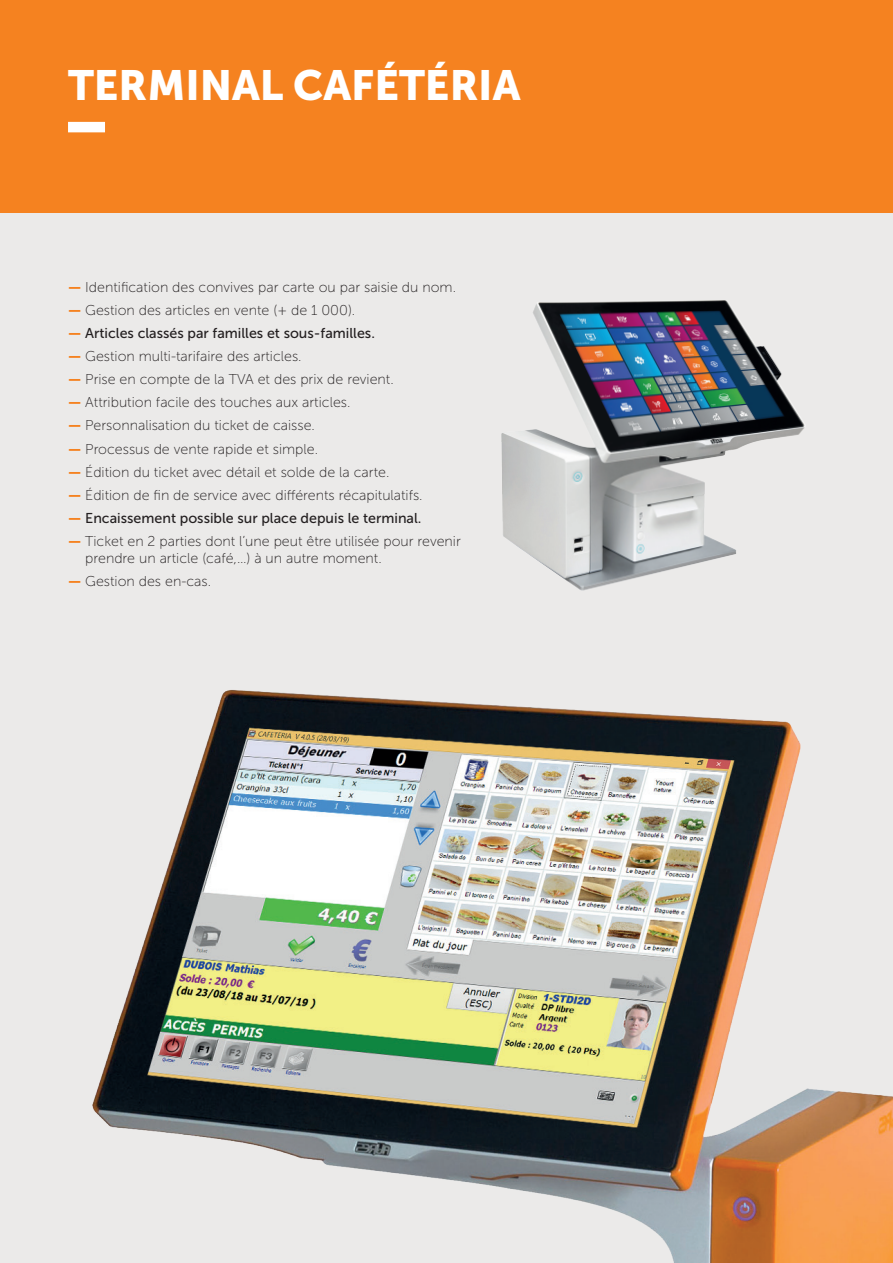
<style>
.page{position:relative;width:893px;height:1263px;background:#fff}
.page>*{position:absolute;margin:0;border:0;box-sizing:border-box;transform-origin:0 0}
.t1{font:42px "Museo Sans 900";color:#fff}
.t2{font:14.25px/17.1px "Museo Sans 100";color:#231f20}
.t3{font:14.25px "Museo Sans 500";color:#231f20}
.s1{font-family:"Museo Sans 900";color:#f58220}
</style>
<div class="page">
<div style="left:0;top:213px;width:893px;height:1050px;background:#ebeae9"></div>
<div style="left:0;top:0;width:893px;height:213px;background:#f58220"></div>
<div style="left:68px;top:122px;width:37px;height:10px;background:#fff"></div>
<img style="left:501px;top:300px;width:304px;height:291px">
<img style="left:92px;top:690px;width:801px;height:573px">
<p class="t1" style="left:68px;top:61px;width:454px">TERMINAL CAFÉTÉRIA</p>
<p class="t2" style="left:68px;top:278px;width:389px"><span class="s1">—</span> Identification des convives par carte ou par saisie du nom.</p>
<p class="t2" style="left:68px;top:302px;width:289px"><span class="s1">—</span> Gestion des articles en vente (+ de 1 000).</p>
<p class="t3" style="left:68px;top:325px;width:308px"><span class="s1">—</span> Articles classés par familles et sous-familles.</p>
<p class="t2" style="left:68px;top:348px;width:235px"><span class="s1">—</span> Gestion multi-tarifaire des articles.</p>
<p class="t2" style="left:68px;top:371px;width:327px"><span class="s1">—</span> Prise en compte de la TVA et des prix de revient.</p>
<p class="t2" style="left:68px;top:394px;width:284px"><span class="s1">—</span> Attribution facile des touches aux articles.</p>
<p class="t2" style="left:68px;top:417px;width:248px"><span class="s1">—</span> Personnalisation du ticket de caisse.</p>
<p class="t2" style="left:68px;top:440px;width:252px"><span class="s1">—</span> Processus de vente rapide et simple.</p>
<p class="t2" style="left:68px;top:463px;width:323px"><span class="s1">—</span> Édition du ticket avec détail et solde de la carte.</p>
<p class="t2" style="left:68px;top:486px;width:356px"><span class="s1">—</span> Édition de fin de service avec différents récapitulatifs.</p>
<p class="t3" style="left:68px;top:510px;width:355px"><span class="s1">—</span> Encaissement possible sur place depuis le terminal.</p>
<p class="t2" style="left:85px;top:533px;width:377px;text-indent:-17px"><span class="s1">—</span> Ticket en 2 parties dont l’une peut être utilisée pour revenir prendre un article (café,…) à un autre moment.</p>
<p class="t2" style="left:68px;top:573px;width:145px"><span class="s1">—</span> Gestion des en-cas.</p>
</div>
